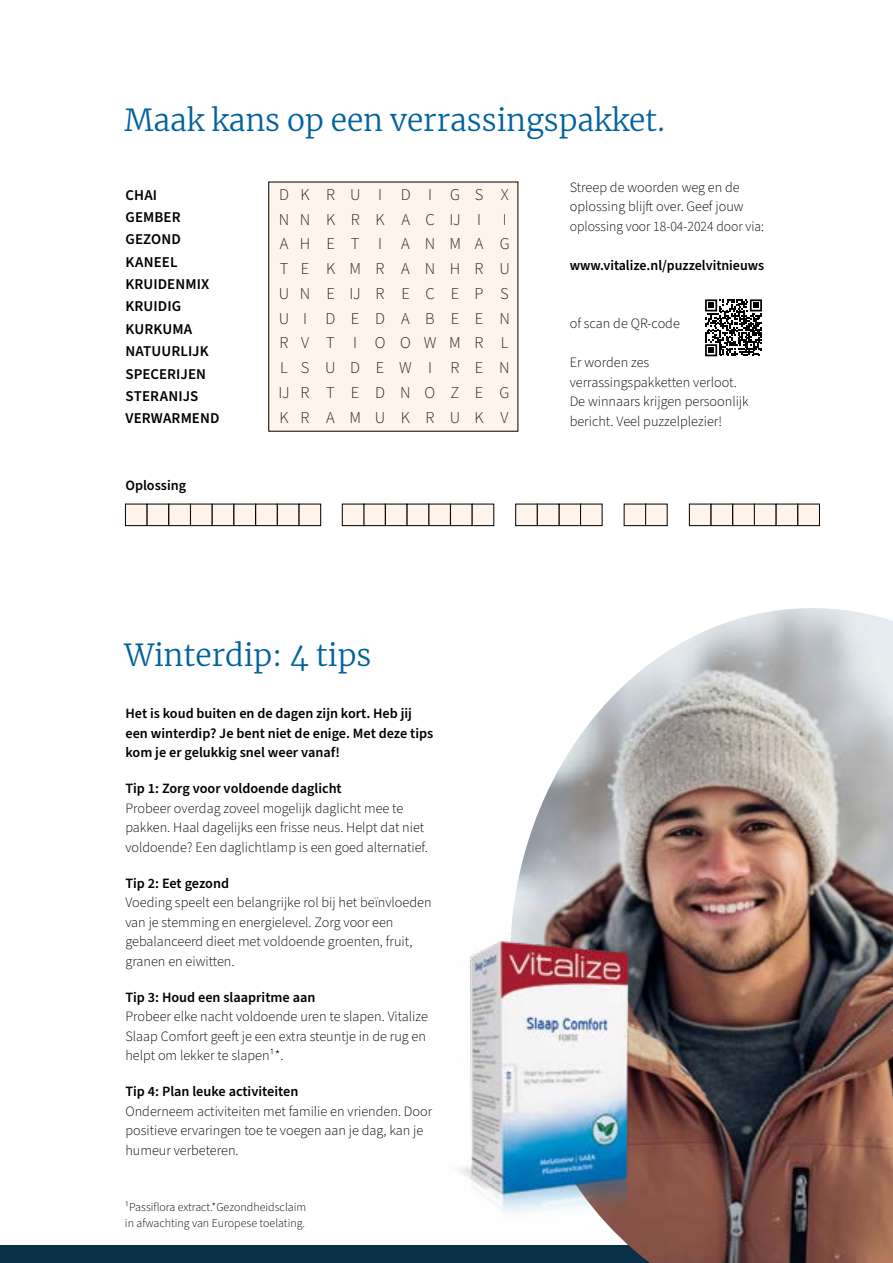
<style>
.page{position:relative;width:893px;height:1263px;background:#fff}
.page>*{position:absolute;margin:0;border:0;box-sizing:border-box;transform-origin:0 0}
.t1{font:300 30px "Merriweather";color:#00629e}
.t2{font:300 16.5px/24.8px "Source Sans Pro";letter-spacing:.93em;color:#1c1c1b}
.t3{font:300 16.5px/24.8px "Source Sans Pro";letter-spacing:.955em;color:#1c1c1b}
.t4{font:600 15px/22.4px "Source Sans Pro";letter-spacing:.005em;color:#000}
.t5{font:300 14.25px/19.5px "Source Sans Pro";color:#000}
.t6{font:600 14.25px/19.5px "Source Sans Pro";color:#000}
.t7{font:300 12px/15.8px "Source Sans Pro";color:#000}
</style>
<div class="page">
<div style="left:0;top:1246px;width:893px;height:17px;background:#0a3045"></div>
<img style="left:510px;top:608px;width:383px;height:655px">
<img style="left:459px;top:919px;width:208px;height:319px">
<div style="left:269px;top:182px;width:249px;height:249px;background:#fef4ec"></div>
<div style="left:125px;top:504px;width:22px;height:22px;background:#fef4ec"></div>
<div style="left:125px;top:504px;width:22px;height:22px;border:1px solid #000"></div>
<div style="left:364px;top:504px;width:21px;height:22px;background:#fef4ec"></div>
<div style="left:363px;top:504px;width:23px;height:22px;border:1px solid #000"></div>
<div style="left:689px;top:504px;width:22px;height:22px;background:#fef4ec"></div>
<div style="left:689px;top:504px;width:22px;height:22px;border:1px solid #000"></div>
<div style="left:256px;top:504px;width:21px;height:22px;background:#fef4ec"></div>
<div style="left:255px;top:504px;width:23px;height:22px;border:1px solid #000"></div>
<div style="left:191px;top:504px;width:21px;height:22px;background:#fef4ec"></div>
<div style="left:190px;top:504px;width:22px;height:22px;border:1px solid #000"></div>
<div style="left:429px;top:504px;width:21px;height:22px;background:#fef4ec"></div>
<div style="left:428px;top:504px;width:23px;height:22px;border:1px solid #000"></div>
<div style="left:754px;top:504px;width:22px;height:22px;background:#fef4ec"></div>
<div style="left:754px;top:504px;width:22px;height:22px;border:1px solid #000"></div>
<div style="left:559px;top:504px;width:22px;height:22px;background:#fef4ec"></div>
<div style="left:559px;top:504px;width:22px;height:22px;border:1px solid #000"></div>
<div style="left:624px;top:504px;width:22px;height:22px;background:#fef4ec"></div>
<div style="left:624px;top:504px;width:22px;height:22px;border:1px solid #000"></div>
<div style="left:147px;top:504px;width:22px;height:22px;background:#fef4ec"></div>
<div style="left:147px;top:504px;width:22px;height:22px;border:1px solid #000"></div>
<div style="left:385px;top:504px;width:22px;height:22px;background:#fef4ec"></div>
<div style="left:385px;top:504px;width:22px;height:22px;border:1px solid #000"></div>
<div style="left:711px;top:504px;width:22px;height:22px;background:#fef4ec"></div>
<div style="left:711px;top:504px;width:22px;height:22px;border:1px solid #000"></div>
<div style="left:277px;top:504px;width:22px;height:22px;background:#fef4ec"></div>
<div style="left:277px;top:504px;width:22px;height:22px;border:1px solid #000"></div>
<div style="left:516px;top:504px;width:21px;height:22px;background:#fef4ec"></div>
<div style="left:515px;top:504px;width:23px;height:22px;border:1px solid #000"></div>
<div style="left:212px;top:504px;width:22px;height:22px;background:#fef4ec"></div>
<div style="left:212px;top:504px;width:22px;height:22px;border:1px solid #000"></div>
<div style="left:451px;top:504px;width:21px;height:22px;background:#fef4ec"></div>
<div style="left:450px;top:504px;width:22px;height:22px;border:1px solid #000"></div>
<div style="left:776px;top:504px;width:22px;height:22px;background:#fef4ec"></div>
<div style="left:776px;top:504px;width:22px;height:22px;border:1px solid #000"></div>
<div style="left:169px;top:504px;width:21px;height:22px;background:#fef4ec"></div>
<div style="left:168px;top:504px;width:23px;height:22px;border:1px solid #000"></div>
<div style="left:407px;top:504px;width:22px;height:22px;background:#fef4ec"></div>
<div style="left:407px;top:504px;width:22px;height:22px;border:1px solid #000"></div>
<div style="left:733px;top:504px;width:21px;height:22px;background:#fef4ec"></div>
<div style="left:732px;top:504px;width:23px;height:22px;border:1px solid #000"></div>
<div style="left:299px;top:504px;width:22px;height:22px;background:#fef4ec"></div>
<div style="left:299px;top:504px;width:22px;height:22px;border:1px solid #000"></div>
<div style="left:537px;top:504px;width:22px;height:22px;background:#fef4ec"></div>
<div style="left:537px;top:504px;width:22px;height:22px;border:1px solid #000"></div>
<div style="left:234px;top:504px;width:22px;height:22px;background:#fef4ec"></div>
<div style="left:234px;top:504px;width:22px;height:22px;border:1px solid #000"></div>
<div style="left:472px;top:504px;width:22px;height:22px;background:#fef4ec"></div>
<div style="left:798px;top:504px;width:21px;height:22px;background:#fef4ec"></div>
<div style="left:797px;top:504px;width:23px;height:22px;border:1px solid #000"></div>
<div style="left:342px;top:504px;width:22px;height:22px;background:#fef4ec"></div>
<div style="left:342px;top:504px;width:22px;height:22px;border:1px solid #000"></div>
<div style="left:581px;top:504px;width:21px;height:22px;background:#fef4ec"></div>
<div style="left:580px;top:504px;width:22px;height:22px;border:1px solid #000"></div>
<div style="left:646px;top:504px;width:21px;height:22px;background:#fef4ec"></div>
<div style="left:645px;top:504px;width:23px;height:22px;border:1px solid #000"></div>
<svg style="left:705px;top:299px;width:57px;height:57px"></svg>
<h1 class="t1" style="left:124px;top:99px;width:542px">Maak kans op een verrassingspakket.</h1>
<p class="t4" style="left:125px;top:184px;width:95px">CHAI<br>GEMBER<br>GEZOND<br>KANEEL<br>KRUIDENMIX<br>KRUIDIG<br>KURKUMA<br>NATUURLIJK<br>SPECERIJEN<br>STERANIJS<br>VERWARMEND</p>
<p class="t5" style="left:570px;top:178px;width:196px">Streep de woorden weg en de oplossing blijft over. Geef jouw oplossing voor 18-04-2024 door via:</p>
<p class="t3" style="left:279px;top:183px;width:231px">DKRUIDIGSX<br>NNKRKACIJI</p>
<p class="t2" style="left:278px;top:207px;width:233px;text-indent:224px">I<br>AHET I ANMAG<br>TE KMR ANHRU<br>UNEIJRECEPS<br>UI DEDABEEN<br>RV T I OOWMR L<br>LSUDEWI REN<br>IJRTEDNOZEG<br>KRAMUKRUKV</p>
<p class="t6" style="left:570px;top:256px;width:196px">www.vitalize.nl/puzzelvitnieuws</p>
<p class="t5" style="left:570px;top:314px;width:112px">of scan de QR-code</p>
<p class="t5" style="left:570px;top:353px;width:180px">Er worden zes verrassingspakketten verloot.<br>De winnaars krijgen persoonlijk bericht. Veel puzzelplezier!</p>
<p class="t6" style="left:125px;top:476px;width:62px">Oplossing</p>
<h1 class="t1" style="left:124px;top:635px;width:248px">Winterdip: 4 tips</h1>
<p class="t6" style="left:125px;top:704px;width:309px">Het is koud buiten en de dagen zijn kort. Heb jij een winterdip? Je bent niet de enige. Met deze tips kom je er gelukkig snel weer vanaf!</p>
<p class="t6" style="left:125px;top:779px;width:218px">Tip 1: Zorg voor voldoende daglicht</p>
<p class="t5" style="left:125px;top:799px;width:304px">Probeer overdag zoveel mogelijk daglicht mee te pakken. Haal dagelijks een frisse neus. Helpt dat niet voldoende? Een daglichtlamp is een goed alternatief.</p>
<p class="t6" style="left:125px;top:874px;width:105px">Tip 2: Eet gezond</p>
<p class="t5" style="left:125px;top:893px;width:308px">Voeding speelt een belangrijke rol bij het beïnvloeden van je stemming en energielevel. Zorg voor een gebalanceerd dieet met voldoende groenten, fruit, granen en eiwitten.</p>
<p class="t6" style="left:125px;top:988px;width:191px">Tip 3: Houd een slaapritme aan</p>
<p class="t5" style="left:125px;top:1007px;width:304px">Probeer elke nacht voldoende uren te slapen. Vitalize<br>Slaap Comfort geeft je een extra steuntje in de rug en helpt om lekker te slapen¹*.</p>
<p class="t6" style="left:125px;top:1082px;width:174px">Tip 4: Plan leuke activiteiten</p>
<p class="t5" style="left:125px;top:1102px;width:308px">Onderneem activiteiten met familie en vrienden. Door positieve ervaringen toe te voegen aan je dag, kan je humeur verbeteren.</p>
<p class="t7" style="left:125px;top:1200px;width:183px">¹Passiflora extract.*Gezondheidsclaim in afwachting van Europese toelating.</p>
</div>
